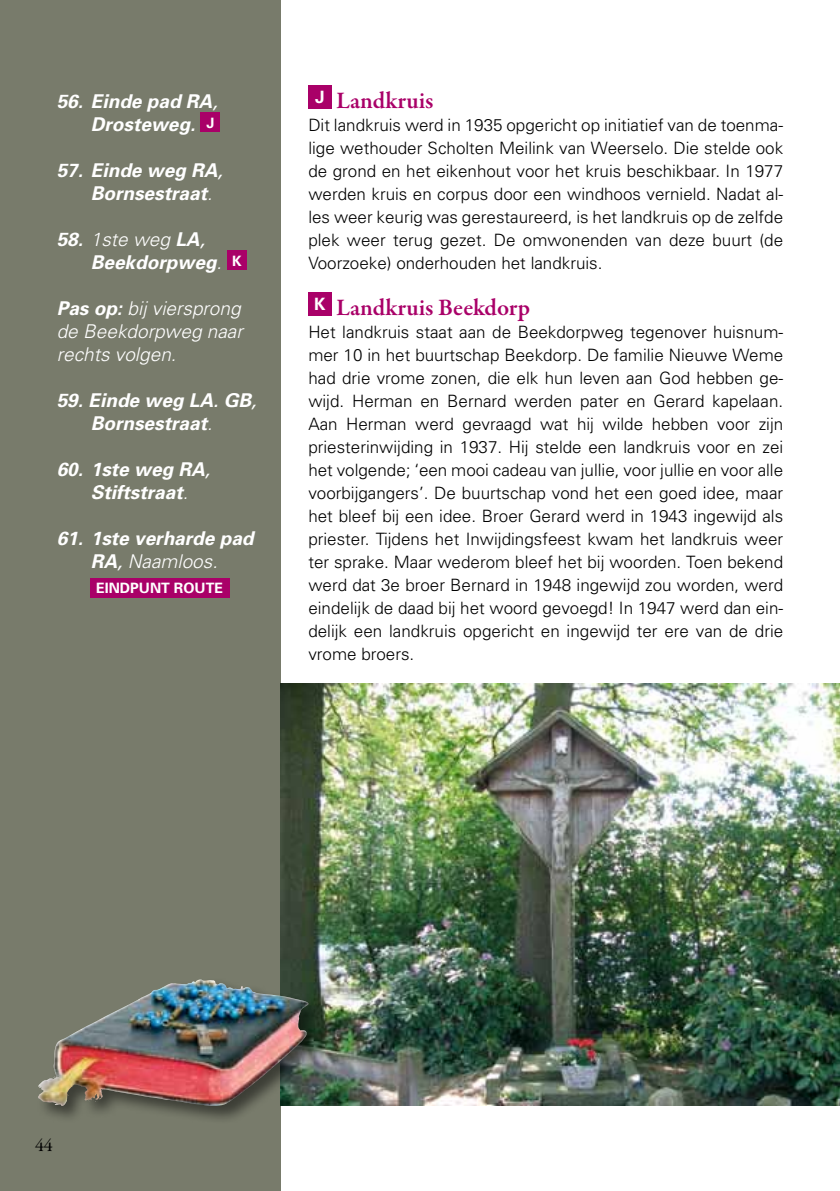
<style>
.page{position:relative;width:840px;height:1191px;background:#fff}
.page>*{position:absolute;margin:0;border:0;box-sizing:border-box;transform-origin:0 0}
.t1{font:600 24px "Garamond Premr Pro";color:#a90068}
.t2{font:italic 700 19px/23px "Univers";color:#fff}
.t3{font:italic 300 19px/23px "Univers";color:#fff;text-align:justify}
.t4{font:18px "Garamond Premr Pro";color:#000}
.t5{font:300 17px/23px "Univers";color:#000;text-align:justify}
.t6{font:700 14.2px "Univers";color:#fff}
.s1{font-weight:400}
.s2{font-weight:300}
.s3{font-weight:700}
</style>
<div class="page">
<div style="left:0;top:0;width:280px;height:1191px;background:#787b6b"></div>
<div style="left:201px;top:113px;width:19px;height:19px;background:#a90068"></div>
<div style="left:227px;top:251px;width:19px;height:19px;background:#a90068"></div>
<div style="left:91px;top:578px;width:139px;height:19px;background:#a90068"></div>
<div style="left:308px;top:85px;width:23px;height:23px;background:#a90068"></div>
<div style="left:308px;top:292px;width:23px;height:23px;background:#a90068"></div>
<img style="left:280px;top:683px;width:559px;height:423px">
<div style="left:35px;top:976px;width:290px;height:148px;background:#000;opacity:.5"></div>
<img style="left:38px;top:979px;width:162px;height:126px">
<p class="t2" style="left:57px;top:90px;width:162px;text-align:right">56. Einde pad RA<span class="s1">,<br></span>Drosteweg. <sup>J</sup></p>
<p class="t2" style="left:91px;top:159px;width:133px;text-indent:-34px">57. Einde weg RA<span class="s1">,<br></span>Bornsestraat<span class="s2">.</span></p>
<p class="t2" style="left:91px;top:228px;width:152px;text-indent:-34px">58. <span class="s2">1ste weg</span> LA<span class="s1">,<br></span>Beekdorpweg<span class="s2">.</span> <sup>K</sup></p>
<p class="t3" style="left:57px;top:297px;width:187px"><span class="s3">Pas op:</span> bij viersprong de Beekdorpweg naar rechts volgen.</p>
<p class="t2" style="left:57px;top:389px;width:201px;text-align:center">59. Einde weg LA<span class="s1">.</span> GB<span class="s1">,<br></span>Bornsestraat<span class="s2">.</span></p>
<p class="t2" style="left:91px;top:458px;width:121px;text-indent:-34px">60. 1ste weg RA<span class="s1">,<br></span>Stiftstraat<span class="s2">.</span></p>
<p class="t2" style="left:57px;top:527px;width:198px;text-align:center">61. 1ste verharde pad<br>RA<span class="s1">,</span> <span class="s2">Naamloos.</span></p>
<p class="t6" style="left:96px;top:579px;width:128px">EINDPUNT ROUTE</p>
<h1 class="t1" style="left:315px;top:86px;width:120px"><sup>J</sup> Landkruis</h1>
<p class="t5" style="left:308px;top:114px;width:476px">Dit landkruis werd in 1935 opgericht op initiatief van de toenma&shy;lige wethouder Scholten Meilink van Weerselo. Die stelde ook de grond en het eikenhout voor het kruis beschikbaar. In 1977 werden kruis en corpus door een windhoos vernield. Nadat al&shy;les weer keurig was gerestaureerd, is het landkruis op de zelfde plek weer terug gezet. De omwonenden van deze buurt (de Voorzoeke) onderhouden het landkruis.</p>
<h1 class="t1" style="left:314px;top:293px;width:217px"><sup>K</sup> Landkruis Beekdorp</h1>
<p class="t5" style="left:308px;top:321px;width:476px">Het landkruis staat aan de Beekdorpweg tegenover huisnum&shy;mer 10 in het buurtschap Beekdorp. De familie Nieuwe Weme had drie vrome zonen, die elk hun leven aan God hebben ge&shy;wijd. Herman en Bernard werden pater en Gerard kapelaan.<br>Aan Herman werd gevraagd wat hij wilde hebben voor zijn priesterinwijding in 1937. Hij stelde een landkruis voor en zei het volgende; ‘een mooi cadeau van jullie, voor jullie en voor alle voorbijgangers’. De buurtschap vond het een goed idee, maar het bleef bij een idee. Broer Gerard werd in 1943 ingewijd als priester. Tijdens het Inwijdingsfeest kwam het landkruis weer ter sprake. Maar wederom bleef het bij woorden. Toen bekend werd dat 3e broer Bernard in 1948 ingewijd zou worden, werd eindelijk de daad bij het woord gevoegd! In 1947 werd dan ein&shy;delijk een landkruis opgericht en ingewijd ter ere van de drie vrome broers.</p>
<p class="t4" style="left:35px;top:1134px;width:19px">44</p>
</div>
